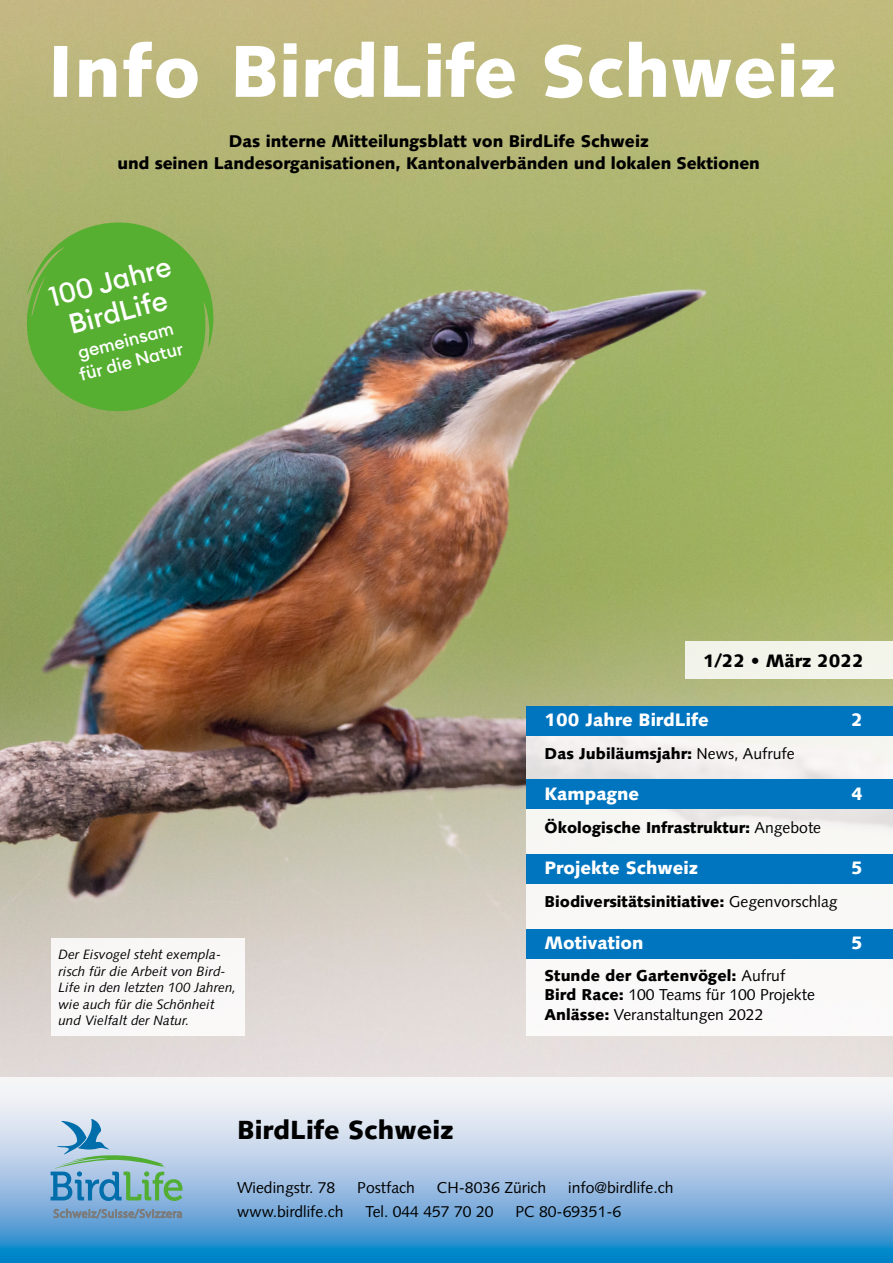
<style>
.page{position:relative;width:893px;height:1263px;background:#fff}
.page>*{position:absolute;margin:0;border:0;box-sizing:border-box;transform-origin:0 0}
.t1{font:900 73.5px "Syntax LT";color:#fff}
.t2{font:500 27.75px/31.7px "Euclid Circular A";color:#fff;text-align:center}
.t3{font:900 26.25px "Syntax LT";color:#000}
.t4{font:900 18px "Syntax LT";color:#fff}
.t5{font:900 18px "Syntax LT";color:#000}
.t6{font:500 17.7px/21.3px "Euclid Circular A";color:#fff}
.t7{font:900 16.95px "Syntax LT";letter-spacing:-.01em;color:#000}
.Grundtext{font:15.75px "Syntax LT";color:#000}
.Grundtext-2{font:900 15.75px "Syntax LT";color:#000}
.Legende{font:italic 13.5px/16.5px "Syntax LT";color:#000}
.s1{font-weight:400}
.s2{font-weight:900}
</style>
<div class="page">
<img style="left:0;top:0;width:893px;height:1077px">
<svg style="left:0;top:1085px;width:893px;height:178px;background:#99c2e2"></svg>
<svg style="left:51px;top:1119px;width:132px;height:108px;background:#90b8cd"></svg>
<div style="left:51px;top:938px;width:193px;height:97px;background:#f9f8f7"></div>
<svg style="left:526px;top:735px;width:367px;height:301px;fill:#f9f8f6"></svg>
<div style="left:526px;top:929px;width:367px;height:29px;background:#0075bf"></div>
<div style="left:526px;top:854px;width:367px;height:30px;background:#0075bf"></div>
<div style="left:526px;top:779px;width:367px;height:30px;background:#0075bf"></div>
<div style="left:526px;top:706px;width:367px;height:29px;background:#0075bf"></div>
<div style="left:685px;top:641px;width:208px;height:37px;background:#f2f4ea"></div>
<svg style="left:27px;top:220px;width:187px;height:192px;background:#67ae3d"></svg>
<p class="t1" style="left:48px;top:28px;width:790px">Info BirdLife Schweiz</p>
<p class="t7" style="left:229px;top:131px;width:422px">Das interne Mitteilungsblatt von BirdLife Schweiz</p>
<p class="t7" style="left:118px;top:153px;width:644px">und seinen Landesorganisationen, Kantonalverbänden und lokalen Sektionen</p>
<p class="t2" style="left:46px;top:282px;width:126px;rotate:-15deg">100 Jahre<br>BirdLife</p>
<p class="t6" style="left:71px;top:344px;width:109px;rotate:-15deg">gemeinsam für die Natur</p>
<p class="Legende" style="left:58px;top:946px;width:179px">Der Eisvogel steht exempla&shy;risch für die Arbeit von Bird-<br>Life in den letzten 100 Jahren, wie auch für die Schönheit und Vielfalt der Natur.</p>
<p class="t3" style="left:237px;top:1114px;width:218px">BirdLife Schweiz</p>
<p class="t5" style="left:703px;top:650px;width:162px">1/22 • März 2022</p>
<p class="t4" style="left:545px;top:709px;width:166px">100 Jahre BirdLife</p>
<p class="t4" style="left:851px;top:709px;width:13px">2</p>
<p class="Grundtext-2" style="left:545px;top:744px;width:251px">Das Jubiläumsjahr: <span class="s1">News, Aufrufe</span></p>
<p class="t4" style="left:545px;top:783px;width:96px">Kampagne</p>
<p class="t4" style="left:851px;top:783px;width:13px">4</p>
<p class="Grundtext-2" style="left:545px;top:818px;width:278px">Ökologische Infrastruktur: <span class="s1">Angebote</span></p>
<p class="t4" style="left:545px;top:857px;width:155px">Projekte Schweiz</p>
<p class="t4" style="left:851px;top:857px;width:13px">5</p>
<p class="Grundtext-2" style="left:545px;top:892px;width:294px">Biodiversitätsinitiative: <span class="s1">Gegenvorschlag</span></p>
<p class="t4" style="left:545px;top:931px;width:100px">Motivation</p>
<p class="t4" style="left:851px;top:931px;width:13px">5</p>
<p class="Grundtext-2" style="left:545px;top:966px;width:242px">Stunde der Gartenvögel: <span class="s1">Aufruf</span></p>
<p class="Grundtext" style="left:545px;top:985px;width:272px"><span class="s2">Bird Race:</span> 100 Teams für 100 Projekte</p>
<p class="Grundtext" style="left:545px;top:1005px;width:220px"><span class="s2">Anlässe:</span> Veranstaltungen 2022</p>
<p class="Grundtext" style="left:237px;top:1178px;width:100px">Wiedingstr. 78</p>
<p class="Grundtext" style="left:357px;top:1178px;width:59px">Postfach</p>
<p class="Grundtext" style="left:437px;top:1178px;width:111px">CH-8036 Zürich</p>
<p class="Grundtext" style="left:568px;top:1178px;width:107px">info@birdlife.ch</p>
<p class="Grundtext" style="left:237px;top:1202px;width:108px">www.birdlife.ch</p>
<p class="Grundtext" style="left:365px;top:1202px;width:130px">Tel. 044 457 70 20</p>
<p class="Grundtext" style="left:515px;top:1202px;width:107px">PC 80-69351-6</p>
</div>
